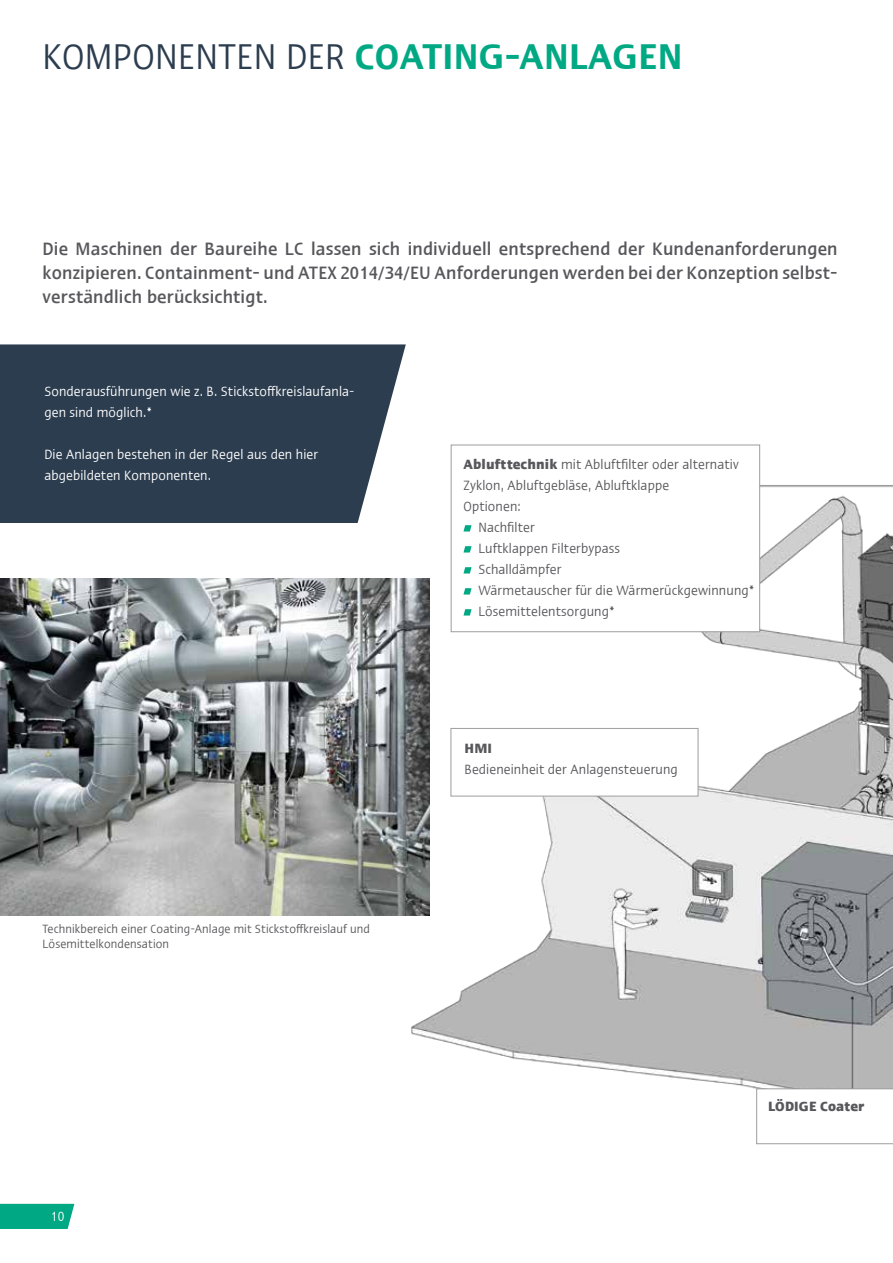
<style>
.page{position:relative;width:893px;height:1263px;background:#fff}
.page>*{position:absolute;margin:0;border:0;box-sizing:border-box;transform-origin:0 0}
.t1{font:600 condensed 36px "Ergo Com";letter-spacing:.01em;color:#00a984}
.t2{font:500 condensed 18px/24px "Ergo Com";letter-spacing:.01em;color:#58585c;text-align:justify}
.t3{font:condensed 13.5px "Ergo Com";letter-spacing:.01em;color:#58585c}
.t4{font:condensed 13.5px/21px "Ergo Com";letter-spacing:.01em;color:#fff}
.t5{font:700 condensed 13.5px "Ergo Com";letter-spacing:.01em;color:#58585c}
.t6{font:condensed 12px/15px "Ergo Com";letter-spacing:.01em;color:#58585c}
.s1{font-weight:400;color:#2c3d4f}
.s2{font-weight:700}
</style>
<div class="page">
<img style="left:289px;top:444px;width:604px;height:701px">
<div style="left:0;top:1204px;width:74px;height:25px;background:#00a984"></div>
<div style="left:451px;top:728px;width:247px;height:68px;background:#fff;border:1px solid #9d9d9c"></div>
<svg style="left:756px;top:1089px;width:137px;height:55px"></svg>
<img style="left:0;top:578px;width:429px;height:337px">
<div style="left:0;top:344px;width:406px;height:179px;background:#2c3d4f"></div>
<div style="left:451px;top:445px;width:309px;height:187px;background:#fff;border:1px solid #9d9d9c"></div>
<svg style="left:463px;top:525px;width:9px;height:6px"></svg>
<svg style="left:463px;top:546px;width:9px;height:6px"></svg>
<svg style="left:463px;top:567px;width:9px;height:6px"></svg>
<svg style="left:463px;top:588px;width:9px;height:6px"></svg>
<svg style="left:463px;top:609px;width:9px;height:6px"></svg>
<h1 class="t1" style="left:43px;top:30px;width:641px"><span class="s1">KOMPONENTEN DER</span> COATING-ANLAGEN</h1>
<h2 class="t2" style="left:43px;top:235px;width:797px">Die Maschinen der Baureihe LC lassen sich individuell entsprechend der Kundenanforderungen konzipieren. Containment- und ATEX 2014/34/EU Anforderungen werden bei der Konzeption selbst&shy;verständlich berücksichtigt.</h2>
<p class="t4" style="left:44px;top:380px;width:312px">Sonderausführungen wie z. B. Stickstoffkreislaufanla&shy;gen sind möglich.*</p>
<p class="t4" style="left:44px;top:443px;width:275px">Die Anlagen bestehen in der Regel aus den hier abgebildeten Komponenten.</p>
<p class="t3" style="left:463px;top:454px;width:277px"><span class="s2">Ablufttechnik</span> mit Abluftfilter oder alternativ</p>
<p class="t3" style="left:463px;top:475px;width:207px">Zyklon, Abluftgebläse, Abluftklappe</p>
<p class="t3" style="left:463px;top:496px;width:59px">Optionen:</p>
<p class="t3" style="left:478px;top:517px;width:58px">Nachfilter</p>
<p class="t3" style="left:478px;top:538px;width:143px">Luftklappen Filterbypass</p>
<p class="t3" style="left:478px;top:559px;width:85px">Schalldämpfer</p>
<p class="t3" style="left:478px;top:580px;width:278px">Wärmetauscher für die Wärmerückgewinnung*</p>
<p class="t3" style="left:478px;top:601px;width:138px">Lösemittelentsorgung*</p>
<p class="t6" style="left:43px;top:920px;width:329px">Technikbereich einer Coating-Anlage mit Stickstoffkreislauf und<br>Lösemittelkondensation</p>
<p class="t4" style="left:51px;top:1205px;width:15px">10</p>
<p class="t5" style="left:465px;top:738px;width:29px">HMI</p>
<p class="t3" style="left:465px;top:760px;width:215px">Bedieneinheit der Anlagensteuerung</p>
<p class="t5" style="left:768px;top:1096px;width:98px">LÖDIGE Coater</p>
</div>
